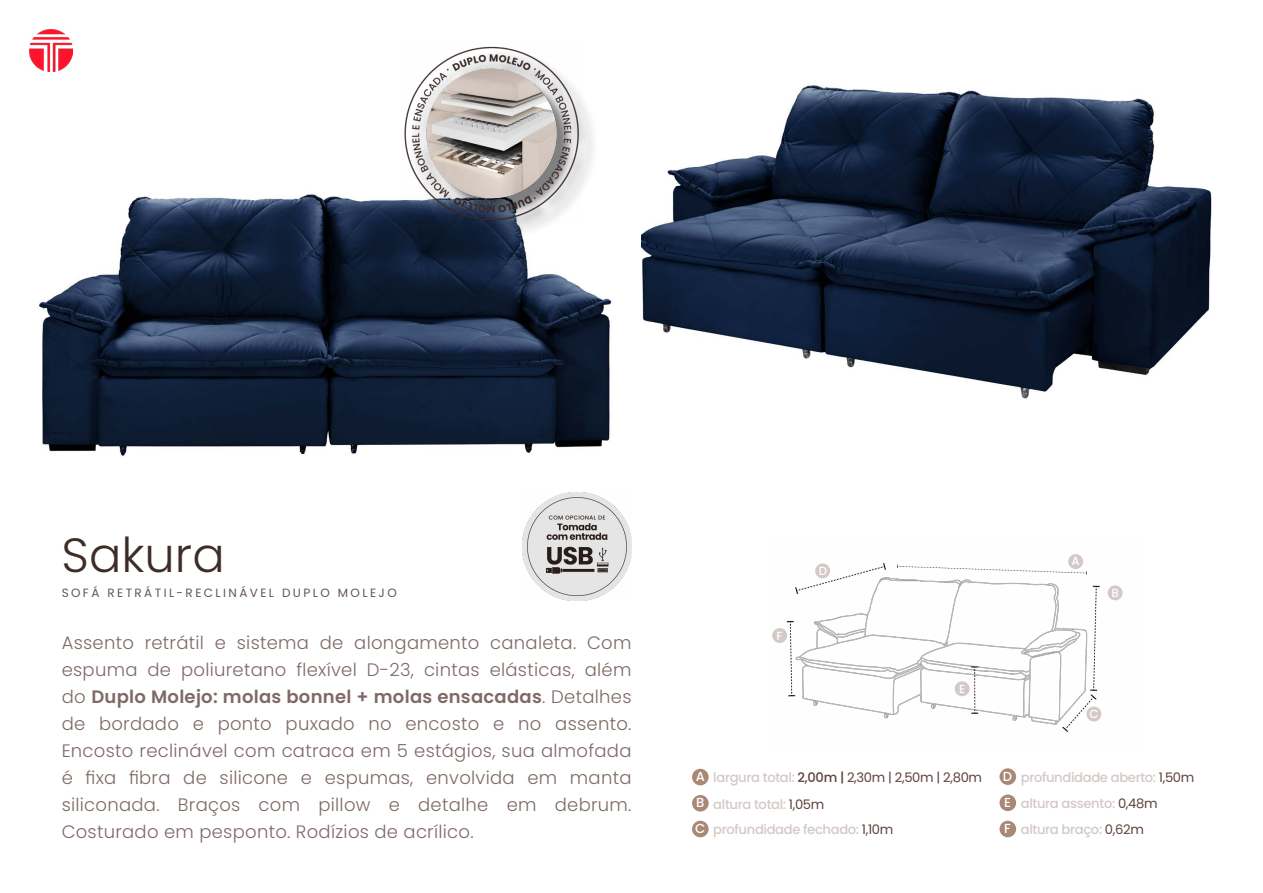
<style>
.page{position:relative;width:1263px;height:893px;background:#fff}
.page>*{position:absolute;margin:0;border:0;box-sizing:border-box;transform-origin:0 0}
.t1{font:300 48px "Poppins";color:#3d2c27}
.t2{font:300 18px/27px "Poppins";letter-spacing:.015em;color:#5e443f;text-align:justify}
.t3{font:500 13.05px/26px "Poppins";letter-spacing:-.025em;color:#d3c9c6}
.t4{font:12px "Poppins";letter-spacing:.2em;color:#3d2c27}
.t5{font:500 11.85px "Poppins";color:#fff}
.s1{font-weight:600}
.s2{color:#fff}
.s3{color:#5d423e}
.s4{font-weight:400;color:#5d423e}
</style>
<div class="page">
<img style="left:641px;top:85px;width:571px;height:314px">
<img style="left:782px;top:554px;width:337px;height:178px">
<div style="left:1068px;top:554px;width:15px;height:15px;background:#d3c9c6;border-radius:50%"></div>
<div style="left:1086px;top:706px;width:15px;height:15px;background:#d3c9c6;border-radius:50%"></div>
<div style="left:955px;top:681px;width:14px;height:15px;background:#d3c9c6;border-radius:50%"></div>
<div style="left:815px;top:563px;width:15px;height:15px;background:#d3c9c6;border-radius:50%"></div>
<div style="left:772px;top:628px;width:15px;height:15px;background:#d3c9c6;border-radius:50%"></div>
<div style="left:1108px;top:585px;width:15px;height:15px;background:#d3c9c6;border-radius:50%"></div>
<div style="left:692px;top:769px;width:17px;height:16px;background:#aa8876;border-radius:50%"></div>
<div style="left:692px;top:795px;width:17px;height:16px;background:#aa8876;border-radius:50%"></div>
<div style="left:692px;top:821px;width:17px;height:16px;background:#aa8876;border-radius:50%"></div>
<div style="left:999px;top:768px;width:17px;height:17px;background:#aa8876;border-radius:50%"></div>
<div style="left:999px;top:794px;width:17px;height:17px;background:#aa8876;border-radius:50%"></div>
<div style="left:999px;top:821px;width:17px;height:16px;background:#aa8876;border-radius:50%"></div>
<img style="left:38px;top:194px;width:574px;height:262px">
<img style="left:30px;top:30px;width:42px;height:42px">
<div style="left:408px;top:50px;width:190px;height:190px;background:#000;opacity:.5"></div>
<img style="left:401px;top:46px;width:182px;height:178px">
<img style="left:522px;top:492px;width:109px;height:109px">
<h1 class="t1" style="left:62px;top:527px;width:165px">Sakura</h1>
<p class="t4" style="left:62px;top:585px;width:337px">SOFÁ RETRÁTIL-RECLINÁVEL DUPLO MOLEJO</p>
<p class="t2" style="left:62px;top:629px;width:571px">Assento retrátil e sistema de alongamento canaleta. Com espuma de poliuretano flexível D-23, cintas elásticas, além do <span class="s1">Duplo Molejo: molas bonnel + molas ensacadas</span>. Detalhes de bordado e ponto puxado no encosto e no assento.<br>Encosto reclinável com catraca em 5 estágios, sua almofada é fixa fibra de silicone e espumas, envolvida em manta siliconada. Braços com pillow e detalhe em debrum.<br>Costurado em pesponto. Rodízios de acrílico.</p>
<p class="t5" style="left:777px;top:629px;width:8px">F</p>
<p class="t5" style="left:819px;top:564px;width:10px">D</p>
<p class="t5" style="left:959px;top:682px;width:8px">E</p>
<p class="t5" style="left:1071px;top:554px;width:10px">A</p>
<p class="t5" style="left:1111px;top:586px;width:9px">B</p>
<p class="t5" style="left:1089px;top:707px;width:11px">C</p>
<p class="t3" style="left:695px;top:765px;width:288px"><span class="s2">A</span> largura total: <span class="s3">2,00m |</span> <span class="s4">2,30m | 2,50m | 2,80m<br></span><span class="s2">B</span> altura total: <span class="s4">1,05m<br></span><span class="s2">C</span> profundidade fechado: <span class="s4">1,10m</span></p>
<p class="t3" style="left:1003px;top:764px;width:193px"><span class="s2">D</span> profundidade aberto: <span class="s4">1,50m<br></span><span class="s2">E</span> altura assento: <span class="s4">0,48m<br></span><span class="s2">F</span> altura braço: <span class="s4">0,62m</span></p>
</div>
